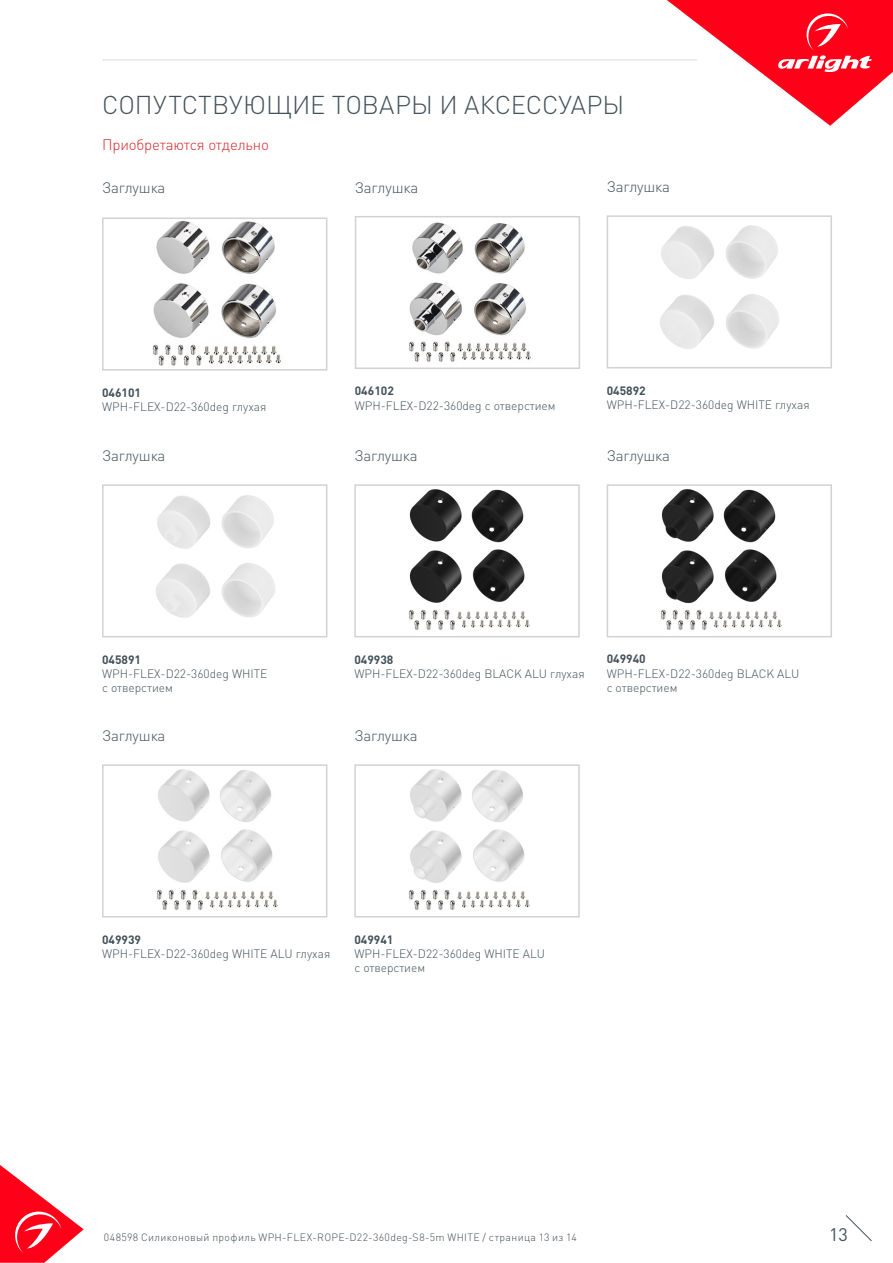
<style>
.page{position:relative;width:893px;height:1263px;background:#fff}
.page>*{position:absolute;margin:0;border:0;box-sizing:border-box;transform-origin:0 0}
.t1{font:300 25.5px "DIN Pro";color:#425159}
.t2{font:18px "DIN Pro";color:#425159}
.t3{font:300 15px "DIN Pro";letter-spacing:-.01em;color:#425159}
.t4{font:300 15px "DIN Pro";letter-spacing:-.01em;color:#d5262a}
.t5{font:300 12px/14.4px "DIN Pro";color:#425159}
.t6{font:700 12px "DIN Pro";color:#425159}
.t7{font:300 10.5px "DIN Pro";letter-spacing:.035em;color:#404c52}
.s1{font-weight:700}
.s2{color:#414c52}
</style>
<div class="page">
<svg style="left:0;top:1165px;width:84px;height:98px"></svg>
<svg style="left:845px;top:1215px;width:27px;height:26px"></svg>
<svg style="left:667px;top:0;width:226px;height:126px"></svg>
<hr style="left:102px;top:60px;width:595px;height:1px;background:#dcdddf">
<img style="left:409px;top:222px;width:122px;height:140px">
<div style="left:355px;top:216px;width:225px;height:153px;border:2px solid #d1d2d4"></div>
<img style="left:660px;top:225px;width:119px;height:124px">
<div style="left:607px;top:215px;width:225px;height:153px;border:2px solid #d1d2d4"></div>
<img style="left:156px;top:495px;width:119px;height:123px">
<div style="left:102px;top:484px;width:225px;height:153px;border:2px solid #d1d2d4"></div>
<img style="left:156px;top:769px;width:122px;height:141px">
<div style="left:102px;top:764px;width:225px;height:153px;border:2px solid #d1d2d4"></div>
<img style="left:408px;top:769px;width:122px;height:141px">
<div style="left:354px;top:764px;width:226px;height:153px;border:2px solid #d1d2d4"></div>
<img style="left:408px;top:489px;width:122px;height:141px">
<div style="left:354px;top:484px;width:226px;height:153px;border:2px solid #d1d2d4"></div>
<img style="left:660px;top:489px;width:122px;height:141px">
<div style="left:607px;top:484px;width:225px;height:153px;border:2px solid #d1d2d4"></div>
<img style="left:152px;top:221px;width:130px;height:145px">
<div style="left:102px;top:217px;width:225px;height:154px;border:2px solid #d1d2d4"></div>
<p class="t1" style="left:102px;top:87px;width:524px">СОПУТСТВУЮЩИЕ ТОВАРЫ И АКСЕССУАРЫ</p>
<p class="t4" style="left:102px;top:134px;width:168px">Приобретаются отдельно</p>
<p class="t3" style="left:102px;top:177px;width:65px">Заглушка</p>
<p class="t3" style="left:355px;top:177px;width:65px">Заглушка</p>
<p class="t3" style="left:607px;top:177px;width:65px">Заглушка</p>
<p class="t5" style="left:102px;top:385px;width:166px"><span class="s1">046101<br></span>WPH-FLEX-D22-360deg глухая</p>
<p class="t6" style="left:355px;top:383px;width:41px">046102</p>
<p class="t5" style="left:355px;top:398px;width:202px">WPH-FLEX-D22-360deg с отверстием</p>
<p class="t6" style="left:607px;top:382px;width:41px">045892</p>
<p class="t5" style="left:607px;top:397px;width:204px">WPH-FLEX-D22-360deg WHITE глухая</p>
<p class="t3" style="left:102px;top:446px;width:65px">Заглушка</p>
<p class="t3" style="left:354px;top:446px;width:65px">Заглушка</p>
<p class="t3" style="left:607px;top:446px;width:65px">Заглушка</p>
<p class="t6" style="left:102px;top:651px;width:41px">045891</p>
<p class="t5" style="left:102px;top:666px;width:167px">WPH-FLEX-D22-360deg WHITE с отверстием</p>
<p class="t6" style="left:354px;top:651px;width:41px">049938</p>
<p class="t5" style="left:354px;top:666px;width:232px">WPH-FLEX-D22-360deg BLACK ALU глухая</p>
<p class="t6" style="left:607px;top:651px;width:41px">049940</p>
<p class="t5" style="left:607px;top:665px;width:194px">WPH-FLEX-D22-360deg BLACK ALU с отверстием</p>
<p class="t3" style="left:102px;top:726px;width:65px">Заглушка</p>
<p class="t3" style="left:354px;top:726px;width:65px">Заглушка</p>
<p class="t6" style="left:102px;top:931px;width:41px">049939</p>
<p class="t5" style="left:102px;top:946px;width:230px">WPH-FLEX-D22-360deg WHITE ALU глухая</p>
<p class="t6" style="left:354px;top:931px;width:41px">049941</p>
<p class="t5" style="left:354px;top:946px;width:192px">WPH-FLEX-D22-360deg WHITE ALU с отверстием</p>
<p class="t7" style="left:104px;top:1230px;width:475px">048598 Силиконовый профиль WPH-FLEX-ROPE-D22-360deg-S8-5m WHITE <span class="s2">/ страница 13 из 14</span></p>
<h2 class="t2" style="left:829px;top:1222px;width:20px">13</h2>
</div>
